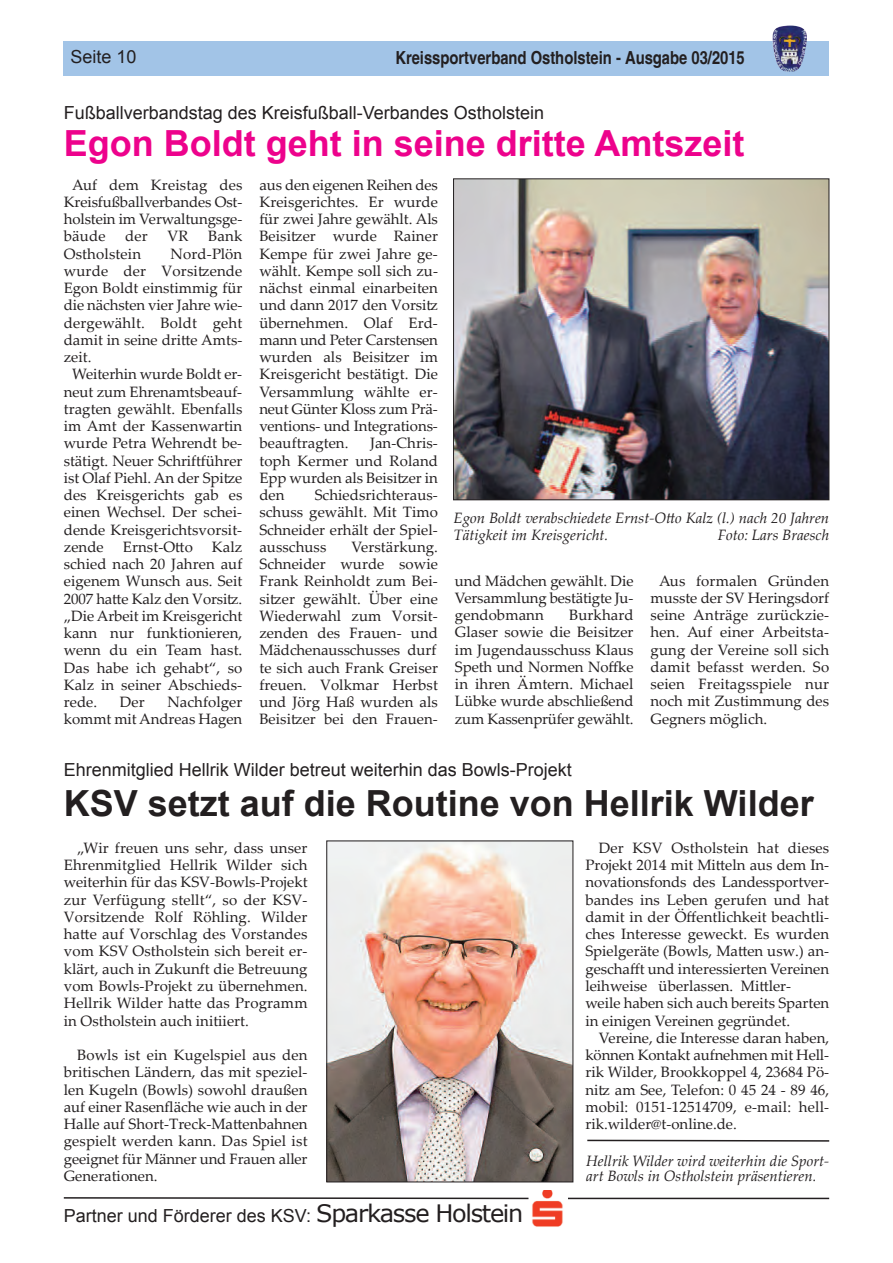
<style>
.page{position:relative;width:893px;height:1263px;background:#fff}
.page>*{position:absolute;margin:0;border:0;box-sizing:border-box;transform-origin:0 0}
.t1{font:700 36px "Arial";color:#231f20}
.t2{font:700 36px "Arial";color:#ed028c}
.t3{font:18px "Arial";color:#231f20}
.t4{font:700 condensed 18px "Helvetica";color:#231f20}
.t5{font:15px/17.2px "Palatino Linotype";color:#231f20;text-align:justify}
.t6{font:italic 15px/17.2px "Palatino Linotype";color:#231f20}
.s1{font-family:"Verdana";font-size:24px}
</style>
<div class="page">
<svg style="left:63px;top:1197px;width:466px;height:3px"></svg>
<img style="left:532px;top:1191px;width:31px;height:36px">
<hr style="left:568px;top:1198px;width:261px;height:1px;background:#231f20">
<div style="left:64px;top:42px;width:765px;height:34px;background:#a2c4e7"></div>
<img style="left:772px;top:26px;width:35px;height:46px">
<img style="left:455px;top:181px;width:372px;height:317px">
<div style="left:453px;top:179px;width:376px;height:321px;border:1px solid #231f20"></div>
<img style="left:329px;top:843px;width:242px;height:337px">
<div style="left:327px;top:841px;width:246px;height:341px;border:1px solid #231f20"></div>
<svg style="left:587px;top:1139px;width:243px;height:3px"></svg>
<p class="t3" style="left:70px;top:47px;width:68px">Seite 10</p>
<p class="t4" style="left:395px;top:47px;width:351px">Kreissportverband Ostholstein - Ausgabe 03/2015</p>
<p class="t3" style="left:64px;top:103px;width:482px">Fußballverbandstag des Kreisfußball-Verbandes Ostholstein</p>
<h1 class="t2" style="left:64px;top:124px;width:682px">Egon Boldt geht in seine dritte Amtszeit</h1>
<p class="t5" style="left:64px;top:178px;width:180px;text-indent:9px">Auf dem Kreistag des Kreisfußballverbandes Ost&shy;holstein im Verwaltungsge&shy;bäude</p>
<p class="t5" style="left:125px;top:229px;width:24px">der</p>
<p class="t5" style="left:167px;top:229px;width:23px">VR</p>
<p class="t5" style="left:208px;top:229px;width:36px">Bank</p>
<p class="t5" style="left:64px;top:247px;width:79px">Ostholstein</p>
<p class="t5" style="left:171px;top:247px;width:73px">Nord-Plön</p>
<p class="t5" style="left:64px;top:264px;width:180px">wurde der Vorsitzende</p>
<p class="t5" style="left:64px;top:281px;width:180px">Egon Boldt einstimmig für</p>
<p class="t5" style="left:64px;top:298px;width:180px">die nächsten vier Jahre wie-</p>
<p class="t5" style="left:64px;top:316px;width:180px">dergewählt. Boldt geht</p>
<p class="t5" style="left:64px;top:333px;width:180px">damit in seine dritte Amts-</p>
<p class="t5" style="left:64px;top:350px;width:29px">zeit.</p>
<p class="t5" style="left:72px;top:367px;width:172px">Weiterhin wurde Boldt er-</p>
<p class="t5" style="left:64px;top:385px;width:180px">neut zum Ehrenamtsbeauf-</p>
<p class="t5" style="left:64px;top:402px;width:180px">tragten gewählt. Ebenfalls</p>
<p class="t5" style="left:64px;top:419px;width:180px">im Amt der Kassenwartin</p>
<p class="t5" style="left:64px;top:436px;width:180px">wurde Petra Wehrendt be-</p>
<p class="t5" style="left:64px;top:454px;width:180px">stätigt. Neuer Schriftführer</p>
<p class="t5" style="left:64px;top:471px;width:180px">ist Olaf Piehl. An der Spitze</p>
<p class="t5" style="left:64px;top:488px;width:180px">des Kreisgerichts gab es</p>
<p class="t5" style="left:64px;top:505px;width:180px">einen Wechsel. Der schei-</p>
<p class="t5" style="left:64px;top:523px;width:180px">dende Kreisgerichtsvorsit-</p>
<p class="t5" style="left:64px;top:540px;width:42px">zende</p>
<p class="t5" style="left:123px;top:540px;width:71px">Ernst-Otto</p>
<p class="t5" style="left:64px;top:540px;width:180px;text-indent:148px">Kalz schied nach 20 Jahren auf eigenem Wunsch aus. Seit 2007 hatte Kalz den Vorsitz. „Die Arbeit im Kreisgericht kann nur funktionieren, wenn du ein Team hast.<br>Das habe ich gehabt“, so Kalz in seiner Abschieds&shy;rede.</p>
<p class="t5" style="left:64px;top:695px;width:180px;text-align:right">Nachfolger<br>kommt mit Andreas Hagen</p>
<p class="t5" style="left:120px;top:695px;width:26px">Der</p>
<p class="t5" style="left:259px;top:178px;width:180px">aus den eigenen Reihen des Kreisgerichtes. Er wurde für zwei Jahre gewählt. Als Beisitzer wurde Rainer Kempe für zwei Jahre ge&shy;wählt. Kempe soll sich zu&shy;nächst einmal einarbeiten und dann 2017 den Vorsitz übernehmen. Olaf Erd&shy;mann und Peter Carstensen wurden als Beisitzer im Kreisgericht bestätigt. Die Versammlung wählte er&shy;neut Günter Kloss zum Prä&shy;ventions- und Integrations&shy;beauftragten.</p>
<p class="t5" style="left:259px;top:436px;width:180px;text-indent:111px">Jan-Chris&shy;toph Kermer und Roland Epp wurden als Beisitzer in den</p>
<p class="t5" style="left:259px;top:488px;width:180px;text-indent:55px">Schiedsrichteraus&shy;schuss gewählt. Mit Timo Schneider erhält der Spiel&shy;ausschuss</p>
<p class="t5" style="left:259px;top:540px;width:180px;text-indent:92px">Verstärkung.<br>Schneider wurde sowie Frank Reinholdt zum Bei&shy;sitzer gewählt. Über eine Wiederwahl zum Vorsit&shy;zenden des Frauen- und Mädchenausschusses durf te sich auch Frank Greiser freuen. Volkmar Herbst und Jörg Haß wurden als Beisitzer bei den Frauen-</p>
<p class="t6" style="left:453px;top:511px;width:377px">Egon Boldt verabschiedete Ernst-Otto Kalz (l.) nach 20 Jahren<br>Tätigkeit im Kreisgericht.</p>
<p class="t6" style="left:718px;top:528px;width:113px">Foto: Lars Braesch</p>
<p class="t5" style="left:455px;top:574px;width:180px">und Mädchen gewählt. Die Versammlung bestätigte Ju&shy;gendobmann</p>
<p class="t5" style="left:455px;top:608px;width:180px;text-indent:114px">Burkhard Glaser sowie die Beisitzer im Jugendausschuss Klaus Speth und Normen Noffke in ihren Ämtern. Michael Lübke wurde abschließend zum Kassenprüfer gewählt.</p>
<p class="t5" style="left:651px;top:574px;width:180px;text-indent:9px">Aus formalen Gründen musste der SV Heringsdorf seine Anträge zurückzie&shy;hen. Auf einer Arbeitsta&shy;gung der Vereine soll sich damit befasst werden. So seien Freitagsspiele nur noch mit Zustimmung des Gegners möglich.</p>
<p class="t3" style="left:64px;top:759px;width:510px">Ehrenmitglied Hellrik Wilder betreut weiterhin das Bowls-Projekt</p>
<h1 class="t1" style="left:64px;top:783px;width:751px">KSV setzt auf die Routine von Hellrik Wilder</h1>
<p class="t5" style="left:64px;top:841px;width:245px;text-indent:13px">„Wir freuen uns sehr, dass unser Ehrenmitglied Hellrik Wilder sich weiterhin für das KSV-Bowls-Projekt zur Verfügung stellt“, so der KSV-Vorsitzende Rolf Röhling. Wilder hatte auf Vorschlag des Vorstandes vom KSV Ostholstein sich bereit er&shy;klärt, auch in Zukunft die Betreuung vom Bowls-Projekt zu übernehmen.<br>Hellrik Wilder hatte das Programm in Ostholstein auch initiiert.</p>
<p class="t5" style="left:64px;top:1048px;width:245px;text-indent:13px">Bowls ist ein Kugelspiel aus den britischen Ländern, das mit speziel&shy;len Kugeln (Bowls) sowohl draußen auf einer Rasenfläche wie auch in der Halle auf Short-Treck-Mattenbahnen gespielt werden kann. Das Spiel ist geeignet für Männer und Frauen aller Generationen.</p>
<p class="t5" style="left:585px;top:841px;width:245px;text-align:left;text-indent:13px">Der KSV Ostholstein hat dieses Projekt 2014 mit Mitteln aus dem In&shy;novationsfonds des Landessportver&shy;bandes ins Leben gerufen und hat damit in der Öffentlichkeit beachtli&shy;ches Interesse geweckt. Es wurden Spielgeräte (Bowls, Matten usw.) an&shy;geschafft und interessierten Vereinen leihweise überlassen. Mittler&shy;weile haben sich auch bereits Sparten in einigen Vereinen gegründet.</p>
<p class="t5" style="left:585px;top:1031px;width:245px;text-indent:13px">Vereine, die Interesse daran haben, können Kontakt aufnehmen mit Hell&shy;rik Wilder, Brookkoppel 4, 23684 Pö&shy;nitz am See, Telefon: 0 45 24 - 89 46, mobil: 0151-12514709, e-mail: hell&shy;rik.wilder@t-online.de.</p>
<p class="t6" style="left:586px;top:1155px;width:244px;line-height:15px">Hellrik Wilder wird weiterhin die Sport&shy;art Bowls in Ostholstein präsentieren.</p>
<p class="t3" style="left:64px;top:1206px;width:461px">Partner und Förderer des KSV: <span class="s1">Sparkasse Holstein</span></p>
</div>
